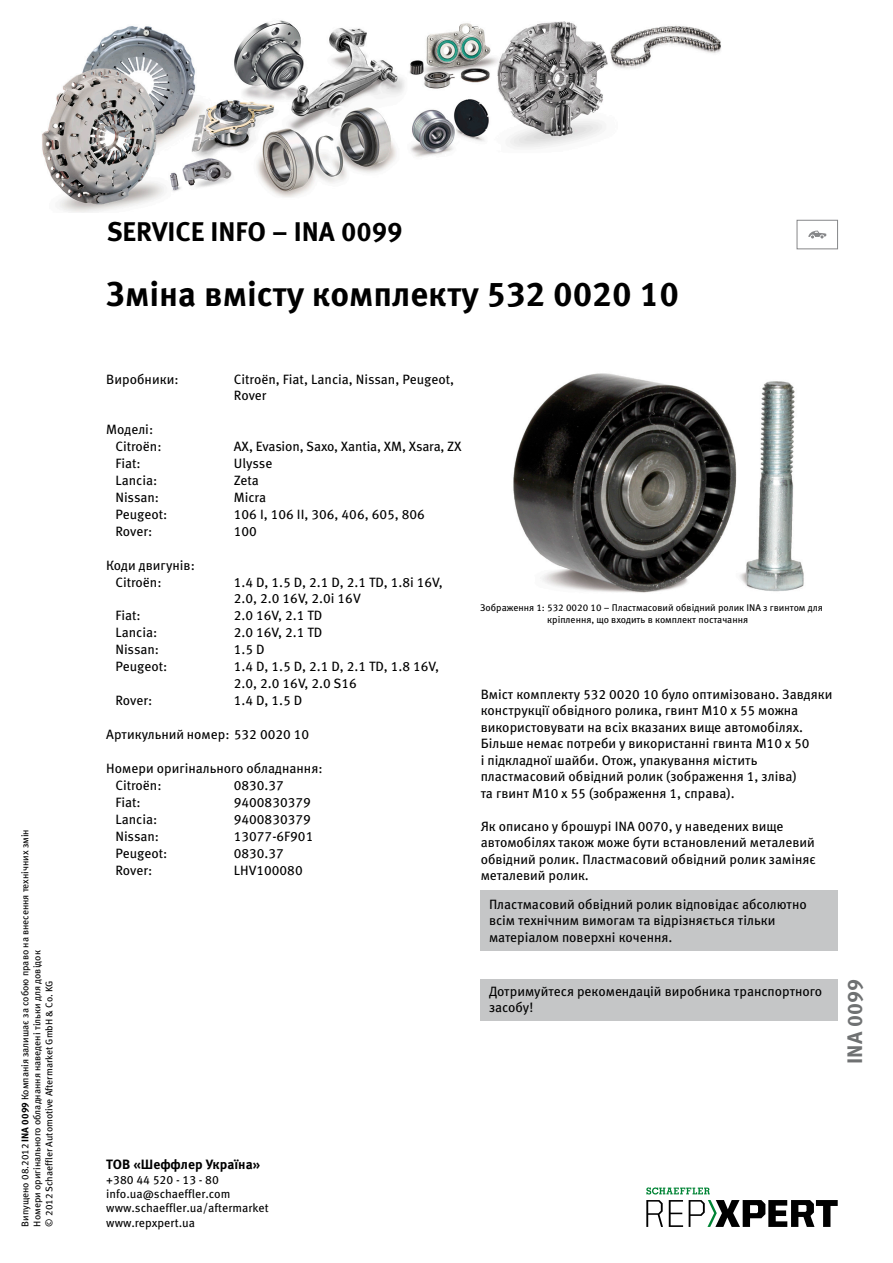
<style>
.page{position:relative;width:893px;height:1263px;background:#fff}
.page>*{position:absolute;margin:0;border:0;box-sizing:border-box;transform-origin:0 0}
.t1{font:700 34.5px "Meta Pro";color:#000}
.t2{font:700 27px "Meta Pro";color:#000}
.t3{font:700 21px "Meta Pro";color:#6f7172}
.t4{font:13.5px/16.5px "Meta Pro";color:#000}
.t5{font:700 13.5px "Meta Pro";color:#000}
.t6{font:12px/14.4px "Meta Pro";color:#000}
.t7{font:9.75px/12.8px "Meta Pro";color:#000}
.s1{font-weight:700}
</style>
<div class="page">
<div style="left:480px;top:890px;width:358px;height:60px;background:#c5c6c7"></div>
<div style="left:480px;top:979px;width:358px;height:41px;background:#c5c6c7"></div>
<img style="left:513px;top:373px;width:291px;height:220px">
<div style="left:797px;top:220px;width:41px;height:29px;border:1px solid #868789"></div>
<svg style="left:808px;top:231px;width:18px;height:7px"></svg>
<img style="left:42px;top:20px;width:679px;height:193px">
<svg style="left:646px;top:1200px;width:17px;height:27px"></svg>
<svg style="left:669px;top:1200px;width:14px;height:27px"></svg>
<svg style="left:689px;top:1200px;width:149px;height:27px"></svg>
<svg style="left:646px;top:1187px;width:64px;height:7px"></svg>
<p class="t7" style="left:18px;top:1226px;width:399px;rotate:-90deg">Випущено 08.2012 <span class="s1">INA 0099</span> Компанія залишає за собою право на внесення технічних змін</p>
<p class="t7" style="left:31px;top:1226px;width:278px;line-height:12px;rotate:-90deg">Номери оригінального обладнання наведені тільки для довідок © 2012 Schaeffler Automotive Aftermarket GmbH &amp; Co. KG</p>
<h2 class="t2" style="left:107px;top:210px;width:297px">SERVICE INFO – INA 0099</h2>
<h1 class="t1" style="left:106px;top:267px;width:574px">Зміна вмісту комплекту 532 0020 10</h1>
<p class="t4" style="left:106px;top:370px;width:74px">Виробники:</p>
<p class="t4" style="left:234px;top:370px;width:222px">Citroën, Fiat, Lancia, Nissan, Peugeot,<br>Rover</p>
<p class="t4" style="left:115px;top:420px;width:48px;line-height:17px;text-indent:-9px">Моделі:<br>Citroën:</p>
<p class="t4" style="left:234px;top:437px;width:229px">AX, Evasion, Saxo, Xantia, XM, Xsara, ZX</p>
<p class="t4" style="left:115px;top:454px;width:27px">Fiat:</p>
<p class="t4" style="left:234px;top:454px;width:40px">Ulysse</p>
<p class="t4" style="left:115px;top:471px;width:43px">Lancia:</p>
<p class="t4" style="left:234px;top:471px;width:27px">Zeta</p>
<p class="t4" style="left:115px;top:488px;width:45px">Nissan:</p>
<p class="t4" style="left:234px;top:488px;width:34px">Micra</p>
<p class="t4" style="left:115px;top:505px;width:53px">Peugeot:</p>
<p class="t4" style="left:234px;top:505px;width:193px">106 I, 106 II, 306, 406, 605, 806</p>
<p class="t4" style="left:115px;top:522px;width:38px">Rover:</p>
<p class="t4" style="left:234px;top:522px;width:25px">100</p>
<p class="t4" style="left:115px;top:556px;width:81px;line-height:17px;text-indent:-9px">Коди двигунів:<br>Citroën:</p>
<p class="t4" style="left:234px;top:573px;width:210px">1.4 D, 1.5 D, 2.1 D, 2.1 TD, 1.8i 16V,<br>2.0, 2.0 16V, 2.0i 16V</p>
<p class="t4" style="left:115px;top:607px;width:27px">Fiat:</p>
<p class="t4" style="left:234px;top:607px;width:90px">2.0 16V, 2.1 TD</p>
<p class="t4" style="left:115px;top:624px;width:43px">Lancia:</p>
<p class="t4" style="left:234px;top:624px;width:90px">2.0 16V, 2.1 TD</p>
<p class="t4" style="left:115px;top:641px;width:45px">Nissan:</p>
<p class="t4" style="left:234px;top:641px;width:32px">1.5 D</p>
<p class="t4" style="left:115px;top:657px;width:53px">Peugeot:</p>
<p class="t4" style="left:234px;top:657px;width:207px">1.4 D, 1.5 D, 2.1 D, 2.1 TD, 1.8 16V,<br>2.0, 2.0 16V, 2.0 S16</p>
<p class="t4" style="left:115px;top:691px;width:38px">Rover:</p>
<p class="t4" style="left:234px;top:691px;width:70px">1.4 D, 1.5 D</p>
<p class="t4" style="left:106px;top:725px;width:204px">Артикульний номер: 532 0020 10</p>
<p class="t4" style="left:115px;top:759px;width:209px;line-height:17px;text-indent:-9px">Номери оригінального обладнання:<br>Citroën:</p>
<p class="t4" style="left:234px;top:776px;width:52px">0830.37</p>
<p class="t4" style="left:115px;top:793px;width:27px">Fiat:</p>
<p class="t4" style="left:234px;top:793px;width:78px">9400830379</p>
<p class="t4" style="left:115px;top:810px;width:43px">Lancia:</p>
<p class="t4" style="left:234px;top:810px;width:78px">9400830379</p>
<p class="t4" style="left:115px;top:827px;width:45px">Nissan:</p>
<p class="t4" style="left:234px;top:827px;width:81px">13077-6F901</p>
<p class="t4" style="left:115px;top:844px;width:53px">Peugeot:</p>
<p class="t4" style="left:234px;top:844px;width:52px">0830.37</p>
<p class="t4" style="left:115px;top:861px;width:38px">Rover:</p>
<p class="t4" style="left:234px;top:861px;width:70px">LHV100080</p>
<p class="t7" style="left:547px;top:600px;width:277px;text-indent:-67px">Зображення 1: 532 0020 10 – Пластмасовий обвідний ролик INA з гвинтом для кріплення, що входить в комплект постачання</p>
<p class="t4" style="left:481px;top:685px;width:353px">Вміст комплекту 532 0020 10 було оптимізовано. Завдяки конструкції обвідного ролика, гвинт M10 x 55 можна використовувати на всіх вказаних вище автомобілях.<br>Більше немає потреби у використанні гвинта M10 x 50<br>і підкладної шайби. Отож, упакування містить пластмасовий обвідний ролик (зображення 1, зліва)<br>та гвинт M10 x 55 (зображення 1, справа).</p>
<p class="t4" style="left:481px;top:817px;width:337px">Як описано у брошурі INA 0070, у наведених вище автомобілях також може бути встановлений металевий обвідний ролик. Пластмасовий обвідний ролик заміняє металевий ролик.</p>
<p class="t4" style="left:489px;top:895px;width:319px">Пластмасовий обвідний ролик відповідає абсолютно всім технічним вимогам та відрізняється тільки матеріалом поверхні кочення.</p>
<p class="t4" style="left:489px;top:982px;width:335px">Дотримуйтеся рекомендацій виробника транспортного засобу!</p>
<h3 class="t3" style="left:838px;top:1064px;width:86px;rotate:-90deg">INA 0099</h3>
<p class="t5" style="left:106px;top:1154px;width:155px">ТОВ «Шеффлер Україна»</p>
<p class="t6" style="left:106px;top:1171px;width:164px">+380 44 520 - 13 - 80 info.ua@schaeffler.com www.schaeffler.ua/aftermarket</p>
<p class="t6" style="left:106px;top:1215px;width:90px">www.repxpert.ua</p>
</div>
